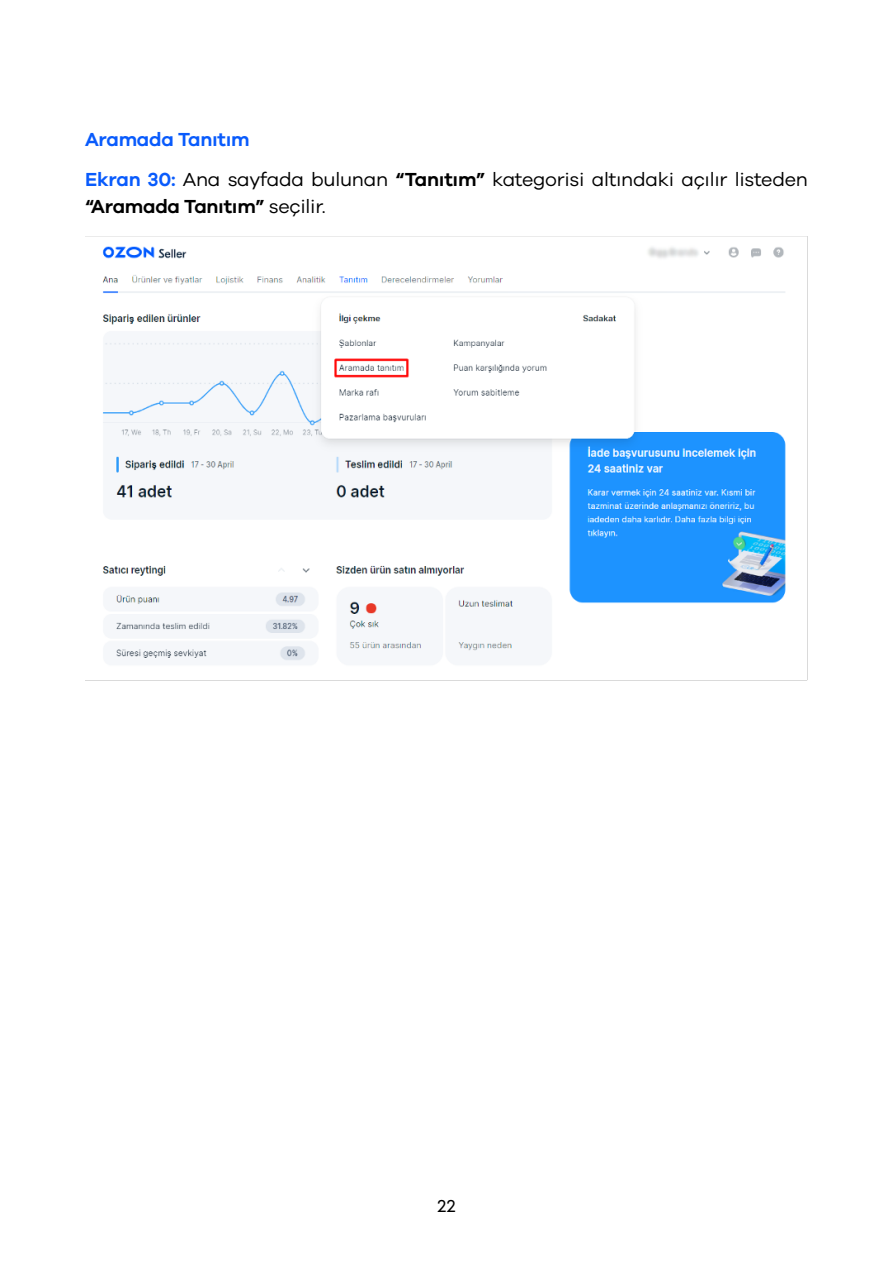
<style>
.page{position:relative;width:893px;height:1263px;background:#fff}
.page>*{position:absolute;margin:0;border:0;box-sizing:border-box;transform-origin:0 0}
.t1{font:19.5px/39.8px "Galano Grotesque W05";letter-spacing:-.015em;color:#000}
.t2{font:600 19.5px "Galano Grotesque W05";letter-spacing:-.015em;color:#000}
.t3{font:18px "Mont";color:#000}
.s1{font-weight:600;color:#095bfc}
.s2{font-weight:600}
.s3{font-weight:400}
</style>
<div class="page">
<img style="left:85px;top:236px;width:723px;height:444px">
<p class="t1" style="left:85px;top:119px;width:724px"><span class="s1">Aramada Tanıtım<br>Ekran 30:</span> Ana sayfada bulunan <span class="s2">“Tanıtım”</span> kategorisi altındaki açılır listeden</p>
<p class="t2" style="left:85px;top:194px;width:242px">“Aramada Tanıtım” <span class="s3">seçilir.</span></p>
<p class="t3" style="left:437px;top:1194px;width:20px">22</p>
</div>
